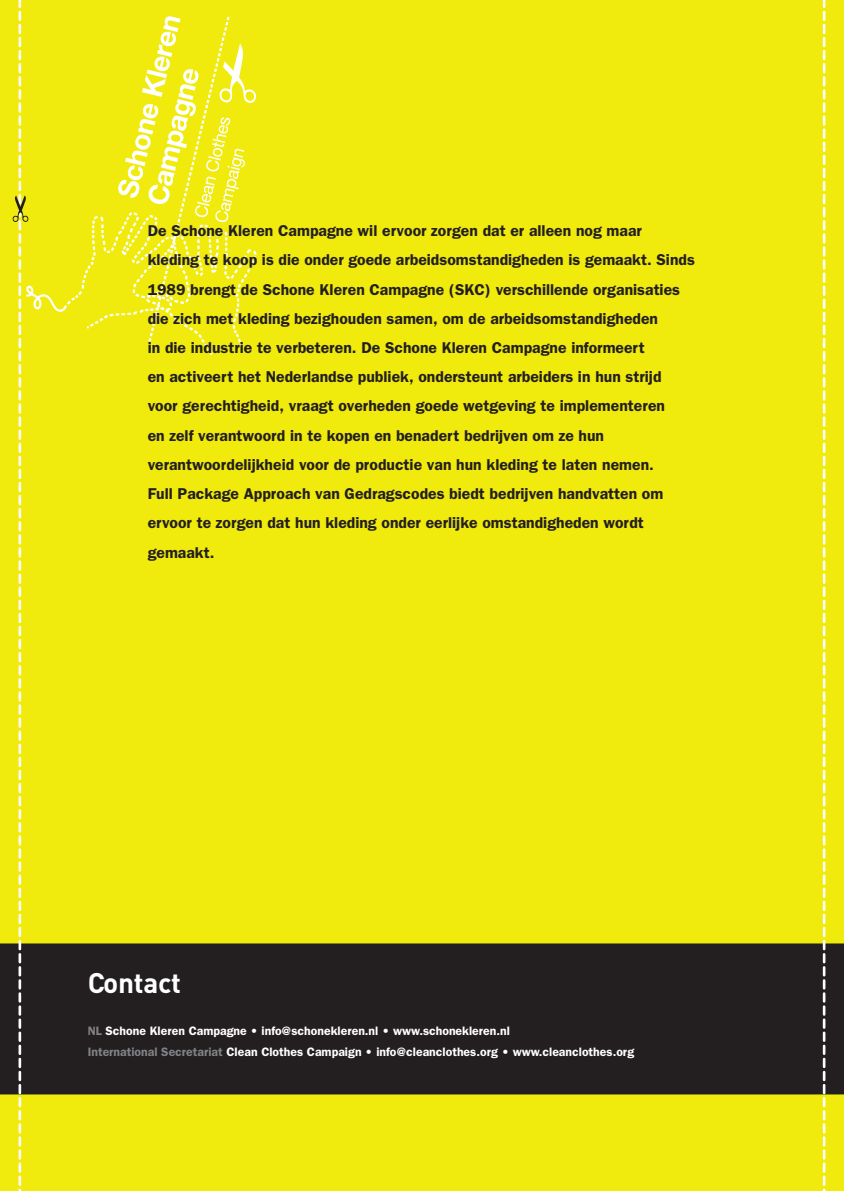
<style>
.page{position:relative;width:844px;height:1191px;background:#fff}
.page>*{position:absolute;margin:0;border:0;box-sizing:border-box;transform-origin:0 0}
.kop_hoofdstuk{font:700 28px "DIN";color:#fff}
.Introductie_pag_3{font:600 15.75px/29.2px "Franklin Gothic";color:#231f20}
.Broodtekst{font:600 12.25px "Franklin Gothic";color:#fff}
.s1{color:#808285}
</style>
<div class="page">
<div style="left:0;top:1094px;width:843px;height:97px;background:#f0ea0d"></div>
<div style="left:0;top:0;width:843px;height:943px;background:#f0ea0d"></div>
<div style="left:0;top:943px;width:843px;height:151px;background:#231f20"></div>
<svg style="left:822px;top:0;width:3px;height:1191px"></svg>
<svg style="left:13px;top:0;width:245px;height:1191px"></svg>
<p class="Introductie_pag_3" style="left:148px;top:215px;width:548px">De Schone Kleren Campagne wil ervoor zorgen dat er alleen nog maar kleding te koop is die onder goede arbeidsomstandigheden is gemaakt. Sinds 1989 brengt de Schone Kleren Campagne (SKC) verschillende organisaties die zich met kleding bezighouden samen, om de arbeidsomstandigheden<br>in die industrie te verbeteren. De Schone Kleren Campagne informeert<br>en activeert het Nederlandse publiek, ondersteunt arbeiders in hun strijd voor gerechtigheid, vraagt overheden goede wetgeving te implementeren<br>en zelf verantwoord in te kopen en benadert bedrijven om ze hun verantwoordelijkheid voor de productie van hun kleding te laten nemen.<br>Full Package Approach van Gedragscodes biedt bedrijven handvatten om ervoor te zorgen dat hun kleding onder eerlijke omstandigheden wordt gemaakt.</p>
<p class="kop_hoofdstuk" style="left:88px;top:965px;width:95px">Contact</p>
<p class="Broodtekst" style="left:88px;top:1024px;width:424px"><span class="s1">NL</span> Schone Kleren Campagne • info@schonekleren.nl • www.schonekleren.nl</p>
<p class="Broodtekst" style="left:88px;top:1045px;width:548px"><span class="s1">International Secretariat</span> Clean Clothes Campaign • info@cleanclothes.org • www.cleanclothes.org</p>
</div>
